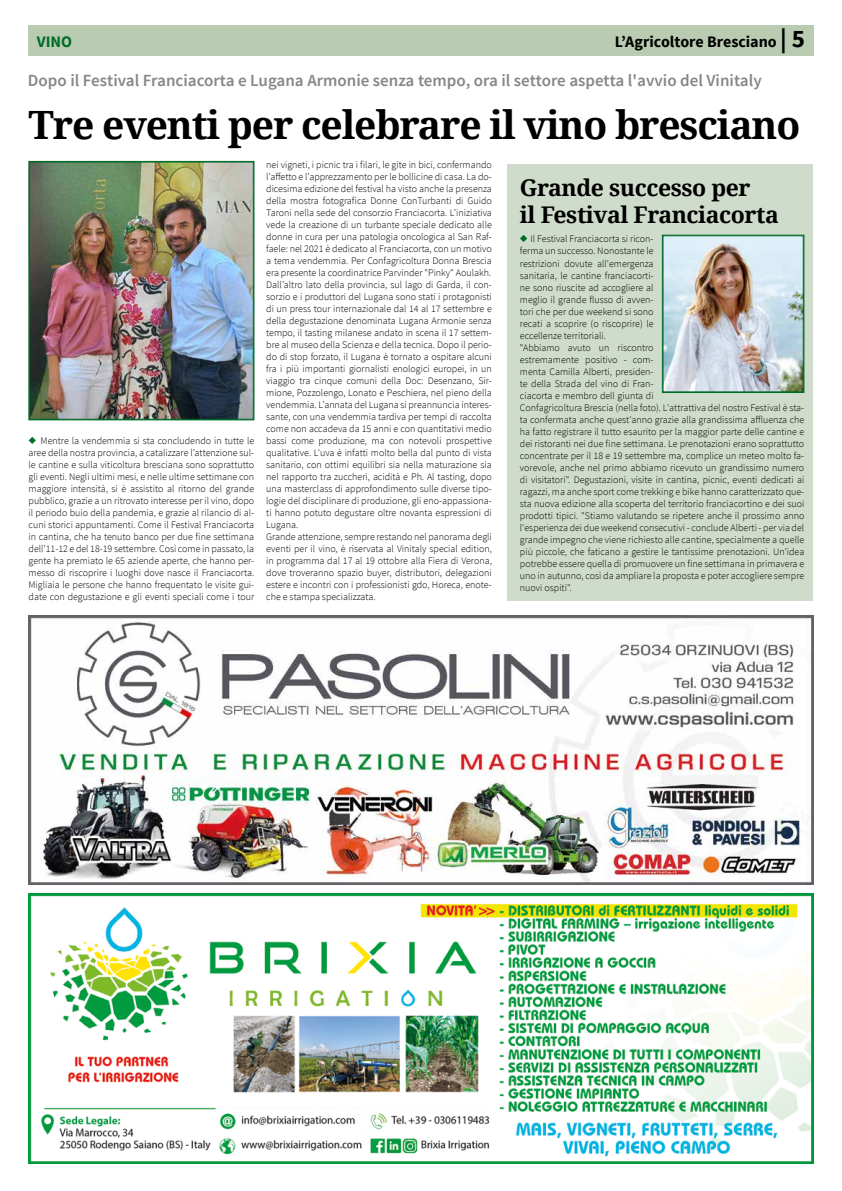
<style>
.page{position:relative;width:842px;height:1191px;background:#fff}
.page>*{position:absolute;margin:0;border:0;box-sizing:border-box;transform-origin:0 0}
.t1{font:700 39px "Noto Serif";letter-spacing:-.03em;color:#000}
.t2{font:700 23px/27.6px "Noto Serif";letter-spacing:-.02em;color:#000}
.t3{font:600 17px "Source Sans Pro";color:#878787}
.t4{font:700 16px "Source Sans Pro";letter-spacing:-.005em;color:#000}
.t5{font:700 16px "Source Sans Pro";color:#006c28}
.t6{font:300 10px/12px "Source Sans Pro";color:#000}
.s1{font-size:25px}
.s2{color:#006c28}
</style>
<div class="page">
<div style="left:28px;top:26px;width:786px;height:30px;background:#b9ccb2"></div>
<img style="left:28px;top:893px;width:786px;height:270px">
<img style="left:28px;top:615px;width:786px;height:270px">
<img style="left:28px;top:161px;width:226px;height:259px">
<div style="left:29px;top:162px;width:224px;height:257px;border:1px solid #006c28"></div>
<div style="left:507px;top:164px;width:306px;height:436px;background:#d0dccb"></div>
<img style="left:662px;top:235px;width:142px;height:158px">
<h3 class="t5" style="left:37px;top:32px;width:37px">VINO</h3>
<h3 class="t4" style="left:615px;top:32px;width:192px">L’Agricoltore Bresciano <span class="s1">| 5</span></h3>
<h3 class="t3" style="left:28px;top:70px;width:735px">Dopo il Festival Franciacorta e Lugana Armonie senza tempo, ora il settore aspetta l'avvio del Vinitaly</h3>
<h1 class="t1" style="left:29px;top:97px;width:773px">Tre eventi per celebrare il vino bresciano</h1>
<p class="t6" style="left:29px;top:435px;width:227px;text-align:justify"><span class="s2">◆</span> Mentre la vendemmia si sta concludendo in tutte le aree della nostra provincia, a catalizzare l’attenzione sul&shy;le cantine e sulla viticoltura bresciana sono soprattutto gli eventi. Negli ultimi mesi, e nelle ultime settimane con maggiore intensità, si è assistito al ritorno del grande pubblico, grazie a un ritrovato interesse per il vino, dopo il periodo buio della pandemia, e grazie al rilancio di al&shy;cuni storici appuntamenti. Come il Festival Franciacorta in cantina, che ha tenuto banco per due fine settimana dell’11-12 e del 18-19 settembre. Così come in passato, la gente ha premiato le 65 aziende aperte, che hanno per&shy;messo di riscoprire i luoghi dove nasce il Franciacorta.<br>Migliaia le persone che hanno frequentato le visite gui&shy;date con degustazione e gli eventi speciali come i tour</p>
<p class="t6" style="left:266px;top:159px;width:227px">nei vigneti, i picnic tra i filari, le gite in bici, confermando l’affetto e l’apprezzamento per le bollicine di casa. La do&shy;dicesima edizione del festival ha visto anche la presenza della mostra fotografica Donne ConTurbanti di Guido Taroni nella sede del consorzio Franciacorta. L’iniziativa vede la creazione di un turbante speciale dedicato alle donne in cura per una patologia oncologica al San Raf&shy;faele: nel 2021 è dedicato al Franciacorta, con un motivo a tema vendemmia. Per Confagricoltura Donna Brescia era presente la coordinatrice Parvinder "Pinky" Aoulakh.<br>Dall’altro lato della provincia, sul lago di Garda, il con&shy;sorzio e i produttori del Lugana sono stati i protagonisti di un press tour internazionale dal 14 al 17 settembre e della degustazione denominata Lugana Armonie senza tempo, il tasting milanese andato in scena il 17 settem&shy;bre al museo della Scienza e della tecnica. Dopo il perio&shy;do di stop forzato, il Lugana è tornato a ospitare alcuni fra i più importanti giornalisti enologici europei, in un viaggio tra cinque comuni della Doc: Desenzano, Sir&shy;mione, Pozzolengo, Lonato e Peschiera, nel pieno della vendemmia. L’annata del Lugana si preannuncia interes&shy;sante, con una vendemmia tardiva per tempi di raccolta come non accadeva da 15 anni e con quantitativi medio bassi come produzione, ma con notevoli prospettive qualitative. L'uva è infatti molto bella dal punto di vista sanitario, con ottimi equilibri sia nella maturazione sia nel rapporto tra zuccheri, acidità e Ph. Al tasting, dopo una masterclass di approfondimento sulle diverse tipo&shy;logie del disciplinare di produzione, gli eno-appassiona&shy;ti hanno potuto degustare oltre novanta espressioni di Lugana.<br>Grande attenzione, sempre restando nel panorama degli eventi per il vino, è riservata al Vinitaly special edition, in programma dal 17 al 19 ottobre alla Fiera di Verona, dove troveranno spazio buyer, distributori, delegazioni estere e incontri con i professionisti gdo, Horeca, enote&shy;che e stampa specializzata.</p>
<h2 class="t2" style="left:520px;top:173px;width:260px">Grande successo per<br>il Festival Franciacorta</h2>
<p class="t6" style="left:520px;top:233px;width:286px"><span class="s2">◆</span> Il Festival Franciacorta si ricon-<br>ferma un successo. Nonostante le<br>restrizioni dovute all'emergenza<br>sanitaria, le cantine franciacorti-<br>ne sono riuscite ad accogliere al<br>meglio il grande flusso di avven-<br>tori che per due weekend si sono<br>recati a scoprire (o riscoprire) le<br>eccellenze territoriali.<br>"Abbiamo avuto un riscontro<br>estremamente positivo - com-<br>menta Camilla Alberti, presiden-<br>te della Strada del vino di Fran-<br>ciacorta e membro dell giunta di<br>Confagricoltura Brescia (nella foto). L'attrattiva del nostro Festival è sta&shy;ta confermata anche quest'anno grazie alla grandissima affluenza che ha fatto registrare il tutto esaurito per la maggior parte delle cantine e dei ristoranti nei due fine settimana. Le prenotazioni erano soprattutto concentrate per il 18 e 19 settembre ma, complice un meteo molto fa&shy;vorevole, anche nel primo abbiamo ricevuto un grandissimo numero di visitatori". Degustazioni, visite in cantina, picnic, eventi dedicati ai ragazzi, ma anche sport come trekking e bike hanno caratterizzato que&shy;sta nuova edizione alla scoperta del territorio franciacortino e dei suoi prodotti tipici. "Stiamo valutando se ripetere anche il prossimo anno l'esperienza dei due weekend consecutivi - conclude Alberti - per via del grande impegno che viene richiesto alle cantine, specialmente a quelle più piccole, che faticano a gestire le tantissime prenotazioni. Un'idea potrebbe essere quella di promuovere un fine settimana in primavera e uno in autunno, così da ampliare la proposta e poter accogliere sempre nuovi ospiti".</p>
</div>
